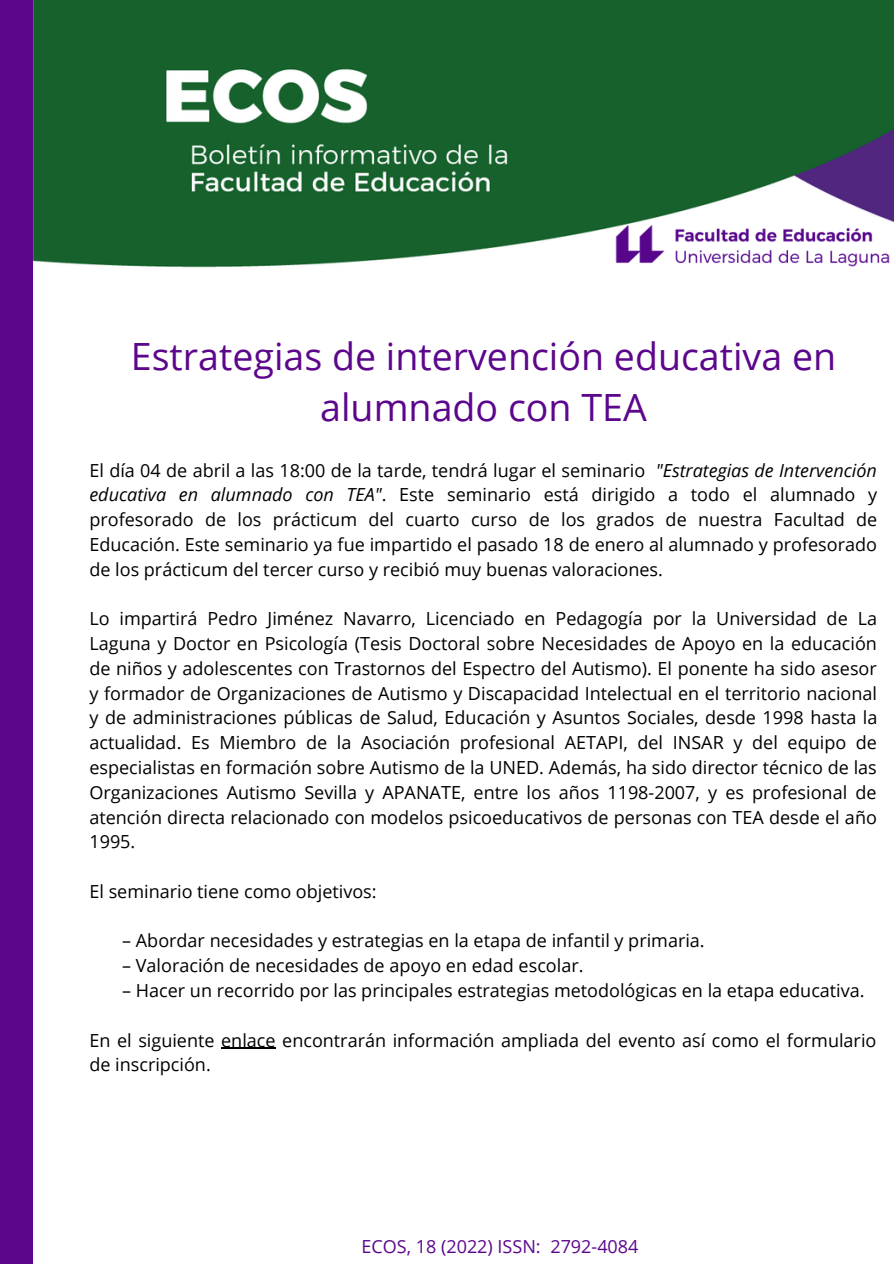
<style>
.page{position:relative;width:894px;height:1264px;background:#fff}
.page>*{position:absolute;margin:0;border:0;box-sizing:border-box;transform-origin:0 0}
.t1{font:37.5px/51.8px "Open Sans";color:#5c068c;text-align:center}
.t2{font:18px/24.8px "Open Sans";color:#000;text-align:justify}
.t3{font:18px "Open Sans";color:#5c068c}
.s1{font-style:italic}
</style>
<div class="page">
<div style="left:0;top:0;width:33px;height:1263px;background:#5c068c"></div>
<img style="left:33px;top:0;width:860px;height:268px">
<img style="left:579px;top:192px;width:314px;height:76px">
<hr style="left:221px;top:1047px;width:54px;height:1px;background:#000">
<h1 class="t1" style="left:131px;top:329px;width:706px">Estrategias de intervención educativa en alumnado con TEA</h1>
<p class="t2" style="left:89px;top:457px;width:789px">El día 04 de abril a las 18:00 de la tarde, tendrá lugar el seminario <span class="s1">"Estrategias de Intervención educativa en alumnado con TEA"</span>. Este seminario está dirigido a todo el alumnado y profesorado de los prácticum del cuarto curso de los grados de nuestra Facultad de Educación. Este seminario ya fue impartido el pasado 18 de enero al alumnado y profesorado de los prácticum del tercer curso y recibió muy buenas valoraciones.</p>
<p class="t2" style="left:89px;top:606px;width:789px">Lo impartirá Pedro Jiménez Navarro, Licenciado en Pedagogía por la Universidad de La Laguna y Doctor en Psicología (Tesis Doctoral sobre Necesidades de Apoyo en la educación de niños y adolescentes con Trastornos del Espectro del Autismo). El ponente ha sido asesor y formador de Organizaciones de Autismo y Discapacidad Intelectual en el territorio nacional y de administraciones públicas de Salud, Educación y Asuntos Sociales, desde 1998 hasta la actualidad. Es Miembro de la Asociación profesional AETAPI, del INSAR y del equipo de especialistas en formación sobre Autismo de la UNED. Además, ha sido director técnico de las Organizaciones Autismo Sevilla y APANATE, entre los años 1198-2007, y es profesional de atención directa relacionado con modelos psicoeducativos de personas con TEA desde el año 1995.</p>
<p class="t2" style="left:89px;top:878px;width:289px">El seminario tiene como objetivos:</p>
<p class="t2" style="left:122px;top:928px;width:584px">– Abordar necesidades y estrategias en la etapa de infantil y primaria.</p>
<p class="t2" style="left:122px;top:952px;width:462px">– Valoración de necesidades de apoyo en edad escolar.</p>
<p class="t2" style="left:122px;top:977px;width:743px">– Hacer un recorrido por las principales estrategias metodológicas en la etapa educativa.</p>
<p class="t2" style="left:89px;top:1027px;width:788px">En el siguiente enlace encontrarán información ampliada del evento así como el formulario de inscripción.</p>
<p class="t3" style="left:361px;top:1233px;width:278px">ECOS, 18 (2022) ISSN: 2792-4084</p>
</div>
